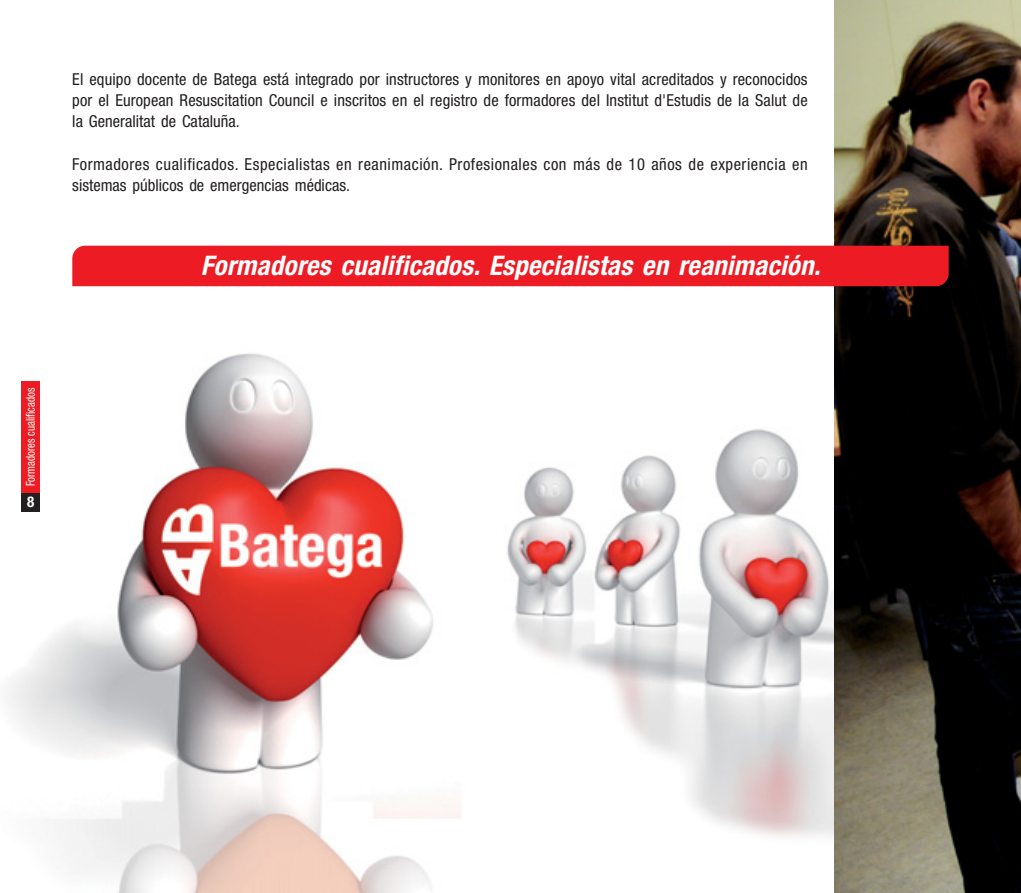
<style>
.page{position:relative;width:1021px;height:893px;background:#fff}
.page>*{position:absolute;margin:0;border:0;box-sizing:border-box;transform-origin:0 0}
.t1{font:italic 700 condensed 27px "Helvetica Neue";color:#fff}
.t2{font:condensed 16.5px/21px "Helvetica Neue";letter-spacing:.03em;color:#231f20;text-align:justify}
.t3{font:700 condensed 14.85px "Helvetica Neue";color:#fff}
.t4{font:condensed 12.15px "Helvetica Neue";color:#fff;scale:.9 1}
</style>
<div class="page">
<img style="left:7px;top:353px;width:827px;height:540px">
<img style="left:834px;top:0;width:186px;height:893px">
<div style="left:21px;top:381px;width:19px;height:112px;background:#ed1c24"></div>
<div style="left:21px;top:493px;width:19px;height:19px;background:#231f20"></div>
<div style="left:72px;top:246px;width:876px;height:40px;background:#ed1c24"></div>
<p class="t2" style="left:72px;top:71px;width:736px">El equipo docente de Batega está integrado por instructores y monitores en apoyo vital acreditados y reconocidos por el European Resuscitation Council e inscritos en el registro de formadores del Institut d'Estudis de la Salut de la Generalitat de Cataluña.</p>
<p class="t2" style="left:72px;top:155px;width:737px">Formadores cualificados. Especialistas en reanimación. Profesionales con más de 10 años de experiencia en sistemas públicos de emergencias médicas.</p>
<h1 class="t1" style="left:201px;top:256px;width:626px">Formadores cualificados. Especialistas en reanimación.</h1>
<p class="t4" style="left:26px;top:486px;width:111px;rotate:-90deg">Formadores cualificados</p>
<p class="t3" style="left:27px;top:497px;width:9px">8</p>
</div>
